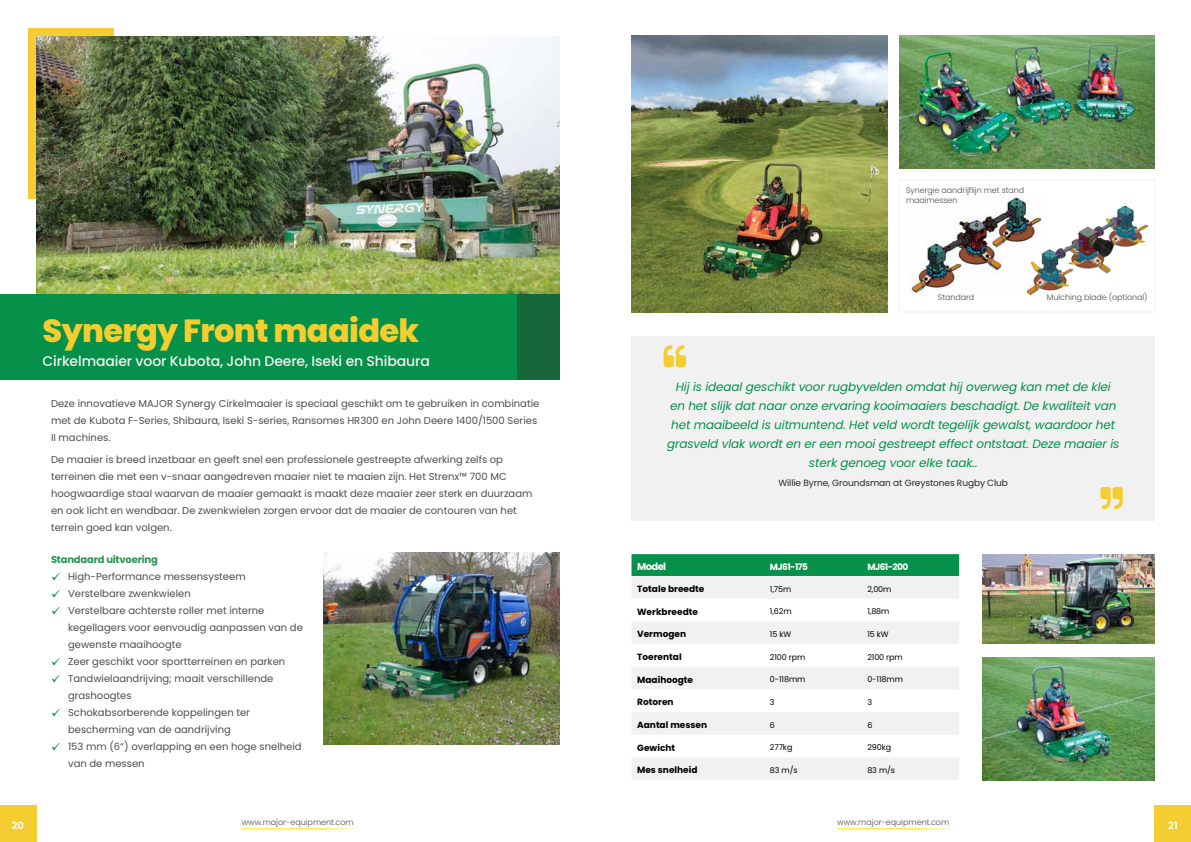
<style>
.page{position:relative;width:1191px;height:842px;background:#fff}
.page>*{position:absolute;margin:0;border:0;box-sizing:border-box;transform-origin:0 0}
.t1{font:800 32px "Poppins";letter-spacing:-.02em;color:#f4ce30}
.t2{font:500 14px "Poppins";letter-spacing:-.01em;color:#f1f1f2}
.t3{font:italic 12px/19px "Poppins";letter-spacing:-.01em;color:#05914a;text-align:center}
.t4{font:10px/17px "Poppins";color:#4d4d4f}
.t5{font:700 10px "Poppins";letter-spacing:-.02em;color:#289450}
.t6{font:700 10px "Poppins";letter-spacing:-.06em;color:#fff}
.t7{font:600 10px "Poppins";color:#fff}
.t8{font:700 9px "Poppins";color:#000}
.t9{font:9px "Poppins";letter-spacing:-.01em;color:#292829}
.t10{font:700 9px "Poppins";letter-spacing:-.06em;color:#fff}
.t11{font:300 8px/10px "Poppins";letter-spacing:-.01em;color:#4d4d4f}
.t12{font:8px "Poppins";letter-spacing:-.01em;color:#000}
</style>
<div class="page">
<div style="left:1155px;top:806px;width:36px;height:36px;background:#f4ce30"></div>
<hr style="left:837px;top:828px;width:127px;height:1px;background:#ffe400">
<hr style="left:241px;top:828px;width:128px;height:1px;background:#ffe400">
<div style="left:0;top:806px;width:36px;height:36px;background:#f4ce30"></div>
<div style="left:631px;top:336px;width:524px;height:184px;background:#f1f1f2"></div>
<svg style="left:663px;top:345px;width:23px;height:22px"></svg>
<svg style="left:1100px;top:487px;width:22px;height:22px"></svg>
<div style="left:28px;top:28px;width:85px;height:170px;background:#f4ce30"></div>
<img style="left:36px;top:36px;width:523px;height:259px">
<div style="left:0;top:295px;width:559px;height:85px;background:#05914a"></div>
<img style="left:982px;top:658px;width:173px;height:122px">
<div style="left:631px;top:554px;width:328px;height:22px;background:#05914a"></div>
<svg style="left:632px;top:576px;width:327px;height:204px;fill:#f1f1f2"></svg>
<img style="left:631px;top:36px;width:256px;height:276px">
<img style="left:899px;top:36px;width:256px;height:132px">
<img style="left:909px;top:195px;width:112px;height:102px">
<img style="left:982px;top:554px;width:173px;height:89px">
<img style="left:1019px;top:198px;width:130px;height:99px">
<div style="left:517px;top:295px;width:42px;height:85px;background:#17673a"></div>
<img style="left:323px;top:552px;width:236px;height:192px">
<p class="t11" style="left:906px;top:185px;width:120px">Synergie aandrijflijn met stand maaimessen</p>
<p class="t7" style="left:12px;top:820px;width:14px">20</p>
<h1 class="t1" style="left:43px;top:312px;width:378px">Synergy Front maaidek</h1>
<h2 class="t2" style="left:43px;top:353px;width:389px">Cirkelmaaier voor Kubota, John Deere, Iseki en Shibaura</h2>
<p class="t4" style="left:51px;top:395px;width:490px">Deze innovatieve MAJOR Synergy Cirkelmaaier is speciaal geschikt om te gebruiken in combinatie met de Kubota F-Series, Shibaura, Iseki S-series, Ransomes HR300 en John Deere 1400/1500 Series<br>II machines.</p>
<p class="t4" style="left:51px;top:451px;width:483px">De maaier is breed inzetbaar en geeft snel een professionele gestreepte afwerking zelfs op terreinen die met een v-snaar aangedreven maaier niet te maaien zijn. Het Strenx™ 700 MC hoogwaardige staal waarvan de maaier gemaakt is maakt deze maaier zeer sterk en duurzaam en ook licht en wendbaar. De zwenkwielen zorgen ervoor dat de maaier de contouren van het terrein goed kan volgen.</p>
<p class="t5" style="left:51px;top:553px;width:108px">Standaard uitvoering</p>
<p class="t4" style="left:68px;top:568px;width:236px">High-Performance messensysteem Verstelbare zwenkwielen<br>Verstelbare achterste roller met interne kegellagers voor eenvoudig aanpassen van de gewenste maaihoogte<br>Zeer geschikt voor sportterreinen en parken Tandwielaandrijving; maait verschillende grashoogtes<br>Schokabsorberende koppelingen ter bescherming van de aandrijving<br>153 mm (6“) overlapping en een hoge snelheid van de messen</p>
<p class="t11" style="left:938px;top:292px;width:38px">Standard</p>
<p class="t11" style="left:1046px;top:292px;width:102px">Mulching blade (optional)</p>
<p class="t3" style="left:667px;top:378px;width:454px">Hij is ideaal geschikt voor rugbyvelden omdat hij overweg kan met de klei en het slijk dat naar onze ervaring kooimaaiers beschadigt. De kwaliteit van het maaibeeld is uitmuntend. Het veld wordt tegelijk gewalst, waardoor het grasveld vlak wordt en er een mooi gestreept effect ontstaat. Deze maaier is sterk genoeg voor elke taak..</p>
<p class="t9" style="left:778px;top:478px;width:231px">Willie Byrne, Groundsman at Greystones Rugby Club</p>
<p class="t6" style="left:637px;top:561px;width:31px">Model</p>
<p class="t10" style="left:770px;top:561px;width:40px">MJ61-175</p>
<p class="t10" style="left:867px;top:561px;width:42px">MJ61-200</p>
<p class="t8" style="left:637px;top:584px;width:69px">Totale breedte</p>
<p class="t12" style="left:770px;top:584px;width:23px">1,75m</p>
<p class="t12" style="left:867px;top:584px;width:26px">2,00m</p>
<p class="t8" style="left:637px;top:606px;width:62px">Werkbreedte</p>
<p class="t12" style="left:770px;top:607px;width:23px">1,62m</p>
<p class="t12" style="left:867px;top:607px;width:24px">1,88m</p>
<p class="t8" style="left:637px;top:629px;width:50px">Vermogen</p>
<p class="t12" style="left:770px;top:629px;width:23px">15 kW</p>
<p class="t12" style="left:867px;top:629px;width:23px">15 kW</p>
<p class="t8" style="left:637px;top:652px;width:46px">Toerental</p>
<p class="t12" style="left:770px;top:652px;width:37px">2100 rpm</p>
<p class="t12" style="left:867px;top:652px;width:37px">2100 rpm</p>
<p class="t8" style="left:637px;top:674px;width:57px">Maaihoogte</p>
<p class="t12" style="left:770px;top:675px;width:37px">0-118mm</p>
<p class="t12" style="left:867px;top:675px;width:37px">0-118mm</p>
<p class="t8" style="left:637px;top:697px;width:38px">Rotoren</p>
<p class="t12" style="left:770px;top:697px;width:6px">3</p>
<p class="t12" style="left:867px;top:697px;width:6px">3</p>
<p class="t8" style="left:637px;top:720px;width:71px">Aantal messen</p>
<p class="t12" style="left:770px;top:720px;width:7px">6</p>
<p class="t12" style="left:867px;top:720px;width:7px">6</p>
<p class="t8" style="left:637px;top:742px;width:40px">Gewicht</p>
<p class="t12" style="left:770px;top:743px;width:24px">277kg</p>
<p class="t12" style="left:867px;top:743px;width:25px">290kg</p>
<p class="t8" style="left:637px;top:764px;width:62px">Mes snelheid</p>
<p class="t12" style="left:770px;top:765px;width:29px">83 m/s</p>
<p class="t12" style="left:867px;top:765px;width:29px">83 m/s</p>
<p class="t11" style="left:242px;top:817px;width:114px">www.major-equipment.com</p>
<p class="t11" style="left:837px;top:817px;width:114px">www.major-equipment.com</p>
<p class="t7" style="left:1168px;top:820px;width:11px">21</p>
</div>
